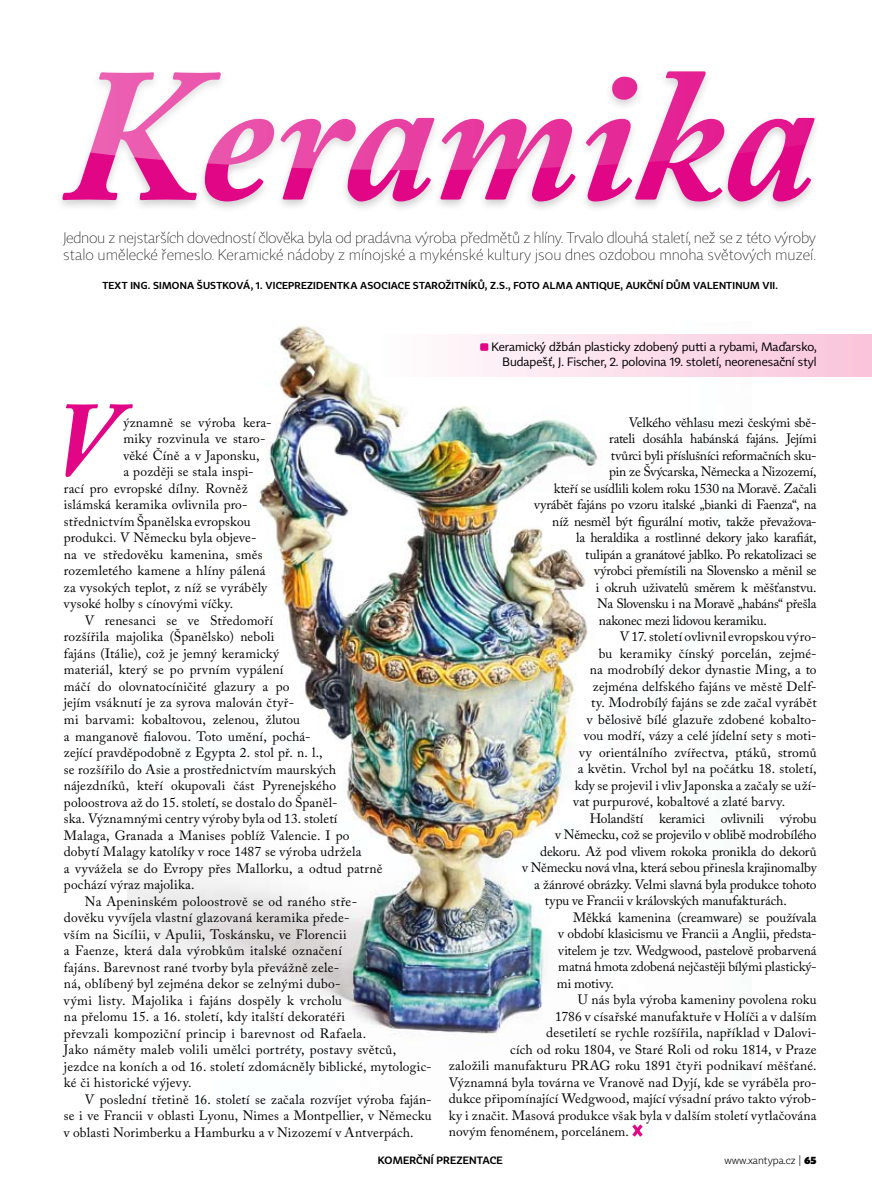
<style>
.page{position:relative;width:872px;height:1191px;background:#fff}
.page>*{position:absolute;margin:0;border:0;box-sizing:border-box;transform-origin:0 0}
.t1{font:italic 700 189px "Adobe Caslon Pro";color:#e10686}
.t2{font:italic 700 105px "Adobe Caslon Pro";color:#e10686}
.t3{font:100 15px "Tabac Sans";letter-spacing:-.02em;color:#000}
.t4{font:100 15px "Tabac Sans";color:#000}
.t5{font:13.5px "Adobe Caslon Pro";letter-spacing:.01em;color:#000}
.t6{font:13.5px "Adobe Caslon Pro";letter-spacing:-.01em;color:#000}
.t7{font:13.5px "Adobe Caslon Pro";letter-spacing:-.02em;color:#000}
.t8{font:13.5px "Adobe Caslon Pro";letter-spacing:-.015em;color:#000}
.t9{font:13.5px "Adobe Caslon Pro";letter-spacing:.03em;color:#000}
.t10{font:12px/15px "Tabac Sans";color:#000;text-align:right}
.t11{font:600 10.5px "Tabac Sans";letter-spacing:.02em;color:#000}
.t12{font:300 10.5px "Tabac Sans";color:#000}
.t13{font:600 10.05px "Tabac Sans";letter-spacing:.02em;color:#000}
.s1{font-weight:900}
</style>
<div class="page">
<img style="left:128px;top:325px;width:623px;height:711px">
<div style="left:376px;top:334px;width:496px;height:42px;background:linear-gradient(to right,#fefefe,#f9c4db)"></div>
<svg style="left:632px;top:1124px;width:10px;height:12px"></svg>
<div style="left:480px;top:343px;width:8px;height:8px;background:#e10686;border-radius:2px"></div>
<div style="left:54px;top:68px;width:767px;height:146px;background:#000;opacity:.2"></div>
<svg style="left:54px;top:68px;width:767px;height:102px"></svg>
<h1 class="t1" style="left:64px;top:24px;width:752px">Keramika</h1>
<p class="t3" style="left:63px;top:228px;width:754px">Jednou z nejstarších dovedností člověka byla od pradávna výroba předmětů z hlíny. Trvalo dlouhá staletí, než se z této výroby</p>
<p class="t4" style="left:63px;top:245px;width:754px">stalo umělecké řemeslo. Keramické nádoby z mínojské a mykénské kultury jsou dnes ozdobou mnoha světových muzeí.</p>
<p class="t13" style="left:102px;top:279px;width:677px">TEXT ING. SIMONA ŠUSTKOVÁ, 1. VICEPREZIDENTKA ASOCIACE STAROŽITNÍKŮ, Z.S., FOTO ALMA ANTIQUE, AUKČNÍ DŮM VALENTINUM VII.</p>
<h2 class="t2" style="left:54px;top:377px;width:64px">V</h2>
<p class="t5" style="left:123px;top:414px;width:150px">ýznamně se výroba kera-</p>
<p class="t5" style="left:123px;top:431px;width:144px">miky rozvinula ve staro-</p>
<p class="t5" style="left:123px;top:447px;width:138px">věké Číně a v Japonsku,</p>
<p class="t5" style="left:123px;top:464px;width:132px">a později se stala inspi-</p>
<p class="t5" style="left:64px;top:480px;width:185px">rací pro evropské dílny. Rovněž</p>
<p class="t5" style="left:64px;top:497px;width:185px">islámská keramika ovlivnila pro-</p>
<p class="t5" style="left:64px;top:513px;width:188px">střednictvím Španělska evropskou</p>
<p class="t5" style="left:64px;top:530px;width:194px">produkci. V Německu byla objeve-</p>
<p class="t5" style="left:64px;top:546px;width:200px">na ve středověku kamenina, směs</p>
<p class="t5" style="left:64px;top:563px;width:203px">rozemletého kamene a hlíny pálená</p>
<p class="t5" style="left:64px;top:579px;width:205px">za vysokých teplot, z níž se vyráběly</p>
<p class="t5" style="left:64px;top:596px;width:171px">vysoké holby s cínovými víčky.</p>
<p class="t5" style="left:85px;top:612px;width:190px">V renesanci se ve Středomoří</p>
<p class="t5" style="left:64px;top:629px;width:212px">rozšířila majolika (Španělsko) neboli</p>
<p class="t5" style="left:64px;top:645px;width:217px">fajáns (Itálie), což je jemný keramický</p>
<p class="t5" style="left:64px;top:662px;width:221px">materiál, který se po prvním vypálení</p>
<p class="t5" style="left:64px;top:678px;width:227px">máčí do olovnatocíničité glazury a po</p>
<p class="t5" style="left:64px;top:695px;width:232px">jejím vsáknutí je za syrova malován čtyř-</p>
<p class="t5" style="left:64px;top:711px;width:238px">mi barvami: kobaltovou, zelenou, žlutou</p>
<p class="t5" style="left:64px;top:728px;width:248px">a manganově fialovou. Toto umění, pochá-</p>
<p class="t5" style="left:64px;top:744px;width:260px">zející pravděpodobně z Egypta 2. stol př. n. l.,</p>
<p class="t5" style="left:64px;top:761px;width:274px">se rozšířilo do Asie a prostřednictvím maurských</p>
<p class="t5" style="left:64px;top:777px;width:274px">nájezdníků, kteří okupovali část Pyrenejského</p>
<p class="t5" style="left:64px;top:794px;width:275px">poloostrova až do 15. století, se dostalo do Španěl-</p>
<p class="t5" style="left:64px;top:810px;width:275px">ska. Významnými centry výroby byla od 13. století</p>
<p class="t5" style="left:64px;top:827px;width:287px">Malaga, Granada a Manises poblíž Valencie. I po</p>
<p class="t5" style="left:64px;top:843px;width:299px">dobytí Malagy katolíky v roce 1487 se výroba udržela</p>
<p class="t5" style="left:64px;top:860px;width:320px">a vyvážela se do Evropy přes Mallorku, a odtud patrně</p>
<p class="t5" style="left:64px;top:876px;width:132px">pochází výraz majolika.</p>
<p class="t5" style="left:85px;top:893px;width:274px">Na Apeninském poloostrově se od raného stře-</p>
<p class="t5" style="left:64px;top:909px;width:287px">dověku vyvíjela vlastní glazovaná keramika přede-</p>
<p class="t5" style="left:64px;top:926px;width:284px">vším na Sicílii, v Apulii, Toskánsku, ve Florencii</p>
<p class="t5" style="left:64px;top:942px;width:280px">a Faenze, která dala výrobkům italské označení</p>
<p class="t5" style="left:64px;top:959px;width:277px">fajáns. Barevnost rané tvorby byla převážně zele-</p>
<p class="t5" style="left:64px;top:975px;width:278px">ná, oblíbený byl zejména dekor se zelnými dubo-</p>
<p class="t5" style="left:64px;top:992px;width:280px">vými listy. Majolika i fajáns dospěly k vrcholu</p>
<p class="t5" style="left:64px;top:1008px;width:283px">na přelomu 15. a 16. století, kdy italští dekoratéři</p>
<p class="t5" style="left:64px;top:1025px;width:304px">převzali kompoziční princip i barevnost od Rafaela.</p>
<p class="t5" style="left:64px;top:1041px;width:334px">Jako náměty maleb volili umělci portréty, postavy světců,</p>
<p class="t5" style="left:64px;top:1058px;width:369px">jezdce na koních a od 16. století zdomácněly biblické, mytologic-</p>
<p class="t9" style="left:64px;top:1074px;width:129px">ké či historické výjevy.</p>
<p class="t5" style="left:85px;top:1091px;width:348px">V poslední třetině 16. století se začala rozvíjet výroba faján-</p>
<p class="t5" style="left:64px;top:1107px;width:369px">se i ve Francii v oblasti Lyonu, Nimes a Montpellier, v Německu</p>
<p class="t5" style="left:64px;top:1124px;width:351px">v oblasti Norimberku a Hamburku a v Nizozemí v Antverpách.</p>
<p class="t10" style="left:491px;top:339px;width:327px">Keramický džbán plasticky zdobený putti a rybami, Maďarsko,<br>Budapešť, J. Fischer, 2. polovina 19. století, neorenesační styl</p>
<p class="t8" style="left:629px;top:414px;width:189px">Velkého věhlasu mezi českými sbě-</p>
<p class="t7" style="left:609px;top:431px;width:209px">rateli dosáhla habánská fajáns. Jejími</p>
<p class="t7" style="left:611px;top:447px;width:207px">tvůrci byli příslušníci reformačních sku-</p>
<p class="t8" style="left:609px;top:464px;width:209px">pin ze Švýcarska, Německa a Nizozemí,</p>
<p class="t8" style="left:554px;top:480px;width:264px">kteří se usídlili kolem roku 1530 na Moravě. Začali</p>
<p class="t8" style="left:534px;top:497px;width:284px">vyrábět fajáns po vzoru italské „bianki di Faenza“, na</p>
<p class="t6" style="left:552px;top:513px;width:266px">níž nesměl být figurální motiv, takže převažova-</p>
<p class="t8" style="left:576px;top:530px;width:242px">la heraldika a rostlinné dekory jako karafiát,</p>
<p class="t7" style="left:585px;top:546px;width:233px">tulipán a granátové jablko. Po rekatolizaci se</p>
<p class="t7" style="left:594px;top:563px;width:224px">výrobci přemístili na Slovensko a měnil se</p>
<p class="t7" style="left:596px;top:579px;width:222px">i okruh uživatelů směrem k měšťanstvu.</p>
<p class="t7" style="left:597px;top:596px;width:221px">Na Slovensku i na Moravě „habáns“ přešla</p>
<p class="t7" style="left:599px;top:612px;width:169px">nakonec mezi lidovou keramiku.</p>
<p class="t5" style="left:620px;top:629px;width:198px">V 17. století ovlivnil evropskou výro-</p>
<p class="t5" style="left:599px;top:645px;width:219px">bu keramiky čínský porcelán, zejmé-</p>
<p class="t5" style="left:590px;top:662px;width:228px">na modrobílý dekor dynastie Ming, a to</p>
<p class="t5" style="left:593px;top:678px;width:225px">zejména delfského fajáns ve městě Delf-</p>
<p class="t5" style="left:591px;top:695px;width:227px">ty. Modrobílý fajáns se zde začal vyrábět</p>
<p class="t5" style="left:587px;top:711px;width:231px">v bělosivě bílé glazuře zdobené kobalto-</p>
<p class="t5" style="left:584px;top:728px;width:234px">vou modří, vázy a celé jídelní sety s moti-</p>
<p class="t5" style="left:579px;top:744px;width:239px">vy orientálního zvířectva, ptáků, stromů</p>
<p class="t5" style="left:578px;top:761px;width:240px">a květin. Vrchol byl na počátku 18. století,</p>
<p class="t5" style="left:575px;top:777px;width:243px">kdy se projevil i vliv Japonska a začaly se uží-</p>
<p class="t5" style="left:573px;top:794px;width:213px">vat purpurové, kobaltové a zlaté barvy.</p>
<p class="t5" style="left:590px;top:810px;width:228px">Holandští keramici ovlivnili výrobu</p>
<p class="t8" style="left:555px;top:827px;width:263px">v Německu, což se projevilo v oblibě modrobílého</p>
<p class="t6" style="left:540px;top:843px;width:278px">dekoru. Až pod vlivem rokoka pronikla do dekorů</p>
<p class="t6" style="left:522px;top:860px;width:296px">v Německu nová vlna, která sebou přinesla krajinomalby</p>
<p class="t6" style="left:534px;top:876px;width:284px">a žánrové obrázky. Velmi slavná byla produkce tohoto</p>
<p class="t5" style="left:545px;top:893px;width:243px">typu ve Francii v královských manufakturách.</p>
<p class="t5" style="left:573px;top:909px;width:245px">Měkká kamenina (creamware) se používala</p>
<p class="t6" style="left:558px;top:925px;width:260px">v období klasicismu ve Francii a Anglii, předsta-</p>
<p class="t6" style="left:558px;top:942px;width:260px">vitelem je tzv. Wedgwood, pastelově probarvená</p>
<p class="t6" style="left:558px;top:958px;width:260px">matná hmota zdobená nejčastěji bílými plastický-</p>
<p class="t5" style="left:557px;top:975px;width:59px">mi motivy.</p>
<p class="t5" style="left:578px;top:991px;width:240px">U nás byla výroba kameniny povolena roku</p>
<p class="t5" style="left:555px;top:1008px;width:263px">1786 v císařské manufaktuře v Holíči a v dalším</p>
<p class="t5" style="left:546px;top:1024px;width:272px">desetiletí se rychle rozšířila, například v Dalovi-</p>
<p class="t5" style="left:510px;top:1041px;width:308px">cích od roku 1804, ve Staré Roli od roku 1814, v Praze</p>
<p class="t5" style="left:449px;top:1057px;width:369px">založili manufakturu PRAG roku 1891 čtyři podnikaví měšťané.</p>
<p class="t5" style="left:449px;top:1074px;width:369px">Významná byla továrna ve Vranově nad Dyjí, kde se vyráběla pro-</p>
<p class="t5" style="left:449px;top:1090px;width:369px">dukce připomínající Wedgwood, mající výsadní právo takto výrob-</p>
<p class="t5" style="left:449px;top:1107px;width:369px">ky i značit. Masová produkce však byla v dalším století vytlačována</p>
<p class="t5" style="left:449px;top:1123px;width:182px">novým fenoménem, porcelánem.</p>
<p class="t11" style="left:378px;top:1154px;width:126px">KOMERČNÍ PREZENTACE</p>
<p class="t12" style="left:724px;top:1154px;width:94px">www.xantypa.cz | <span class="s1">65</span></p>
</div>
